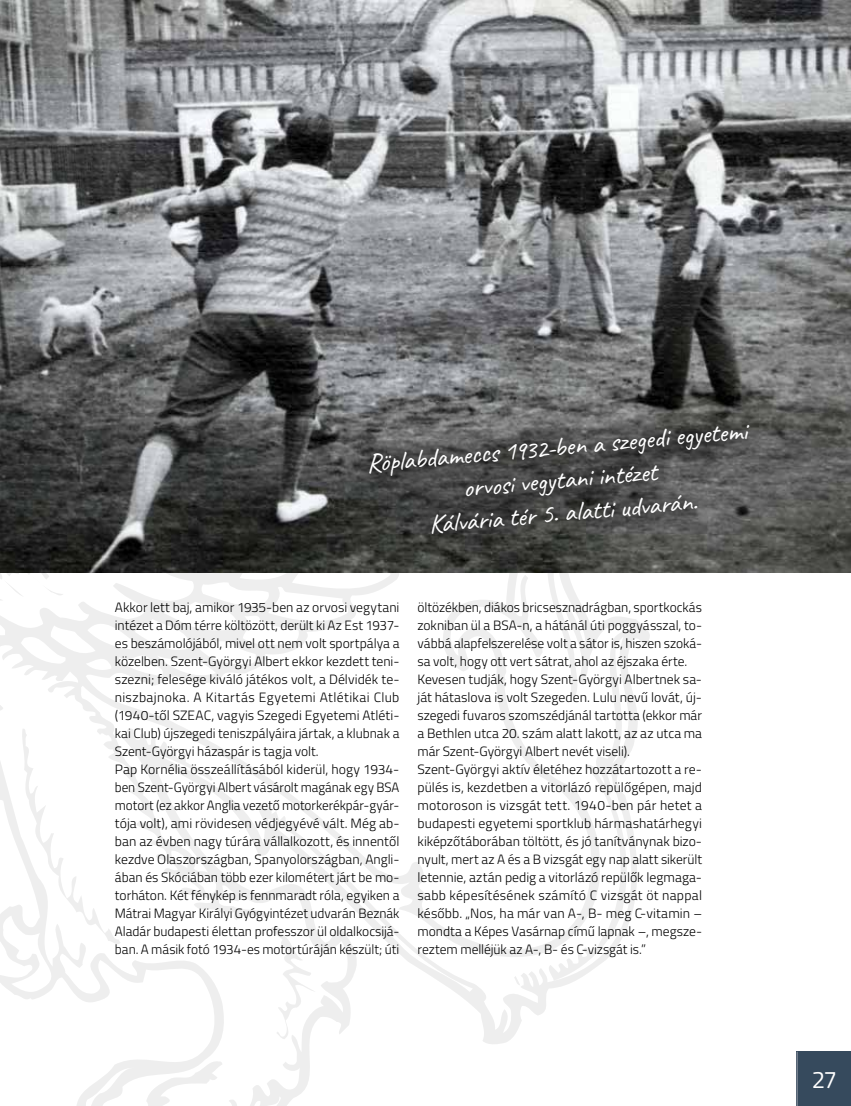
<style>
.page{position:relative;width:851px;height:1106px;background:#fff}
.page>*{position:absolute;margin:0;border:0;box-sizing:border-box;transform-origin:0 0}
.t1{font:27px/33px "Caveat";color:#fff;text-align:center}
.t2{font:24px "Titillium";color:#fff}
.t3{font:300 13.5px/18px "Titillium";color:#000}
</style>
<div class="page">
<svg style="left:0;top:572px;width:650px;height:534px"></svg>
<img style="left:0;top:0;width:850px;height:572px">
<svg style="left:348px;top:401px;width:428px;height:158px;background:#4e4f4d"></svg>
<div style="left:796px;top:1051px;width:54px;height:55px;background:#364a5d"></div>
<hr style="left:796px;top:1051px;width:1px;height:55px;background:#959ba6">
<h1 class="t1" style="left:366px;top:447px;width:382px;rotate:-5deg">Röplabdameccs 1932-ben a szegedi egyetemi orvosi vegytani intézet<br>Kálvária tér 5. alatti udvarán.</h1>
<p class="t3" style="left:115px;top:598px;width:286px">Akkor lett baj, amikor 1935-ben az orvosi vegytani intézet a Dóm térre költözött, derült ki Az Est 1937- es beszámolójából, mivel ott nem volt sportpálya a közelben. Szent-Györgyi Albert ekkor kezdett teni&shy;szezni; felesége kiváló játékos volt, a Délvidék te&shy;niszbajnoka. A Kitartás Egyetemi Atlétikai Club (1940-től SZEAC, vagyis Szegedi Egyetemi Atléti&shy;kai Club) újszegedi teniszpályáira jártak, a klubnak a Szent-Györgyi házaspár is tagja volt.<br>Pap Kornélia összeállításából kiderül, hogy 1934- ben Szent-Györgyi Albert vásárolt magának egy BSA motort (ez akkor Anglia vezető motorkerékpár-gyár&shy;tója volt), ami rövidesen védjegyévé vált. Még ab&shy;ban az évben nagy túrára vállalkozott, és innentől kezdve Olaszországban, Spanyolországban, Angli&shy;ában és Skóciában több ezer kilométert járt be mo&shy;torháton. Két fénykép is fennmaradt róla, egyiken a Mátrai Magyar Királyi Gyógyintézet udvarán Beznák Aladár budapesti élettan professzor ül oldalkocsijá&shy;ban. A másik fotó 1934-es motortúráján készült; úti</p>
<p class="t3" style="left:417px;top:598px;width:286px">öltözékben, diákos bricsesznadrágban, sportkockás zokniban ül a BSA-n, a hátánál úti poggyásszal, to&shy;vábbá alapfelszerelése volt a sátor is, hiszen szoká&shy;sa volt, hogy ott vert sátrat, ahol az éjszaka érte.<br>Kevesen tudják, hogy Szent-Györgyi Albertnek sa&shy;ját hátaslova is volt Szegeden. Lulu nevű lovát, új&shy;szegedi fuvaros szomszédjánál tartotta (ekkor már a Bethlen utca 20. szám alatt lakott, az az utca ma már Szent-Györgyi Albert nevét viseli).<br>Szent-Györgyi aktív életéhez hozzátartozott a re&shy;pülés is, kezdetben a vitorlázó repülőgépen, majd motoroson is vizsgát tett. 1940-ben pár hetet a budapesti egyetemi sportklub hármashatárhegyi kiképzőtáborában töltött, és jó tanítványnak bizo&shy;nyult, mert az A és a B vizsgát egy nap alatt sikerült letennie, aztán pedig a vitorlázó repülők legmaga&shy;sabb képesítésének számító C vizsgát öt nappal később. „Nos, ha már van A-, B- meg C-vitamin – mondta a Képes Vasárnap című lapnak –, megsze&shy;reztem melléjük az A-, B- és C-vizsgát is.”</p>
<h2 class="t2" style="left:811px;top:1061px;width:27px">27</h2>
</div>
